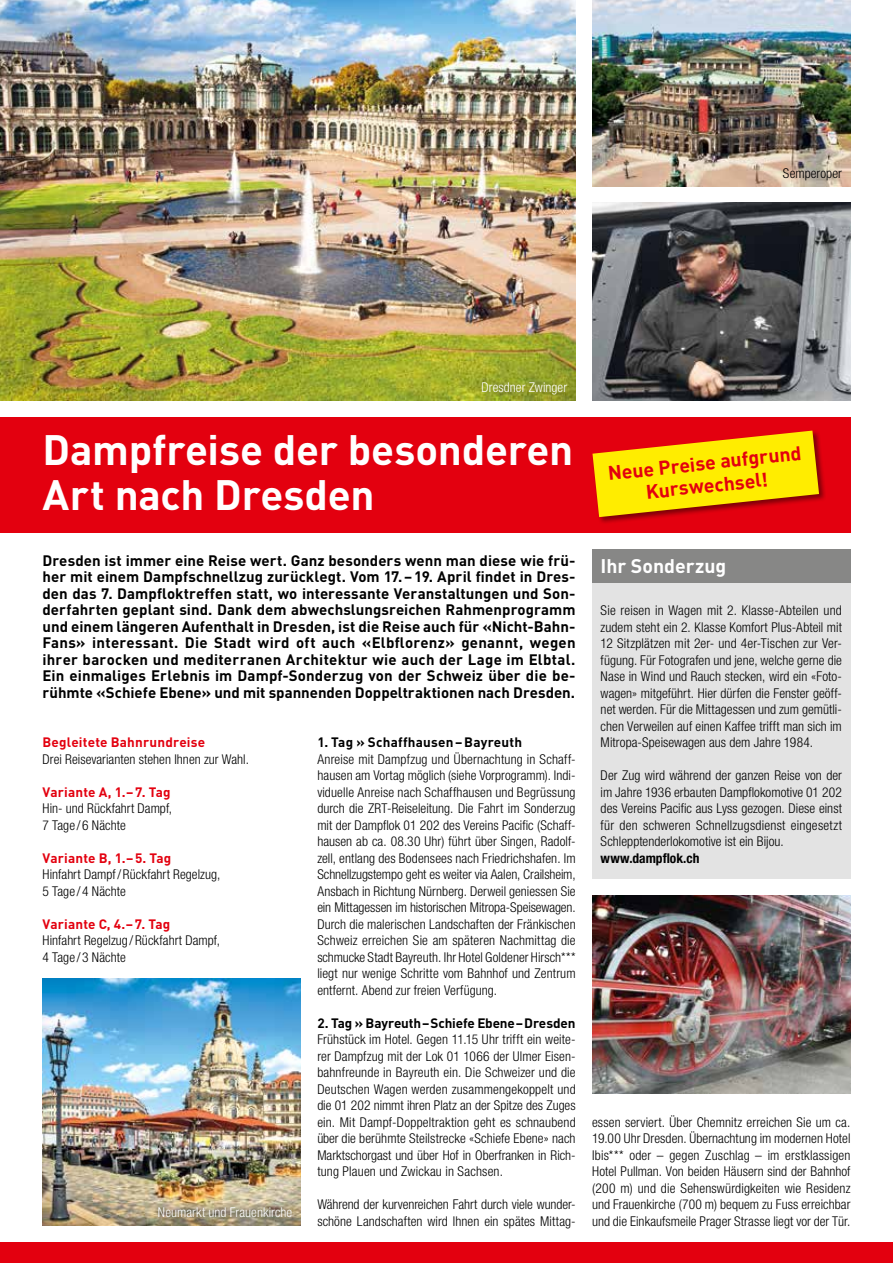
<style>
.page{position:relative;width:893px;height:1263px;background:#fff}
.page>*{position:absolute;margin:0;border:0;box-sizing:border-box;transform-origin:0 0}
.t1{font:700 42px/45px "DIN";letter-spacing:-.005em;color:#fff}
.t2{font:700 19.5px/22.5px "DIN";color:#e3000f;text-align:center}
.t3{font:700 19.5px "DIN";color:#fff}
.t4{font:700 15px/16.5px "DIN";color:#000;text-align:justify}
.t5{font:300 condensed 13.5px/16.5px "Helvetica Neue";letter-spacing:.005em;color:#000;text-align:justify}
.t6{font:700 13.5px "DIN";letter-spacing:.01em;color:#e3000f}
.t7{font:300 condensed 13.5px "Helvetica Neue";letter-spacing:.005em;color:#fff}
.t8{font:700 13.5px "DIN";letter-spacing:-.005em;color:#000}
.t9{font:700 13.5px "DIN";letter-spacing:.015em;color:#000}
.t10{font:700 condensed 13.5px "Helvetica Neue";color:#000}
</style>
<div class="page">
<div style="left:0;top:1242px;width:893px;height:21px;background:#e3000f"></div>
<div style="left:0;top:417px;width:850px;height:116px;background:#e3000f"></div>
<img style="left:0;top:0;width:576px;height:401px">
<img style="left:592px;top:202px;width:258px;height:198px">
<img style="left:592px;top:0;width:258px;height:186px">
<div style="left:592px;top:581px;width:258px;height:298px;background:#e3e3e3"></div>
<div style="left:592px;top:549px;width:258px;height:33px;background:#878786"></div>
<img style="left:592px;top:895px;width:258px;height:198px">
<img style="left:43px;top:978px;width:258px;height:247px">
<svg style="left:151px;top:1200px;width:148px;height:25px;background:#a5997c"></svg>
<div style="left:591px;top:429px;width:235px;height:95px;background:#000;opacity:.45"></div>
<svg style="left:592px;top:431px;width:227px;height:86px"></svg>
<p class="t5" style="left:783px;top:164px;width:60px">Semperoper</p>
<p class="t7" style="left:482px;top:379px;width:87px">Dresdner Zwinger</p>
<h1 class="t1" style="left:43px;top:426px;width:532px">Dampfreise der besonderen<br>Art nach Dresden</h1>
<h2 class="t2" style="left:607px;top:461px;width:196px;rotate:-6deg">Neue Preise aufgrund<br>Kurswechsel!</h2>
<p class="t4" style="left:43px;top:551px;width:535px">Dresden ist immer eine Reise wert. Ganz besonders wenn man diese wie frü&shy;her mit einem Dampfschnellzug zurücklegt. Vom 17.–19. April findet in Dres&shy;den das 7. Dampfloktreffen statt, wo interessante Veranstaltungen und Son&shy;derfahrten geplant sind. Dank dem abwechslungsreichen Rahmenprogramm und einem längeren Aufenthalt in Dresden, ist die Reise auch für «Nicht-Bahn-Fans» interessant. Die Stadt wird oft auch «Elbflorenz» genannt, wegen ihrer barocken und mediterranen Architektur wie auch der Lage im Elbtal.<br>Ein einmaliges Erlebnis im Dampf-Sonderzug von der Schweiz über die be&shy;rühmte «Schiefe Ebene» und mit spannenden Doppeltraktionen nach Dresden.</p>
<p class="t9" style="left:317px;top:733px;width:206px">1. Tag » Schaffhausen–Bayreuth</p>
<p class="t5" style="left:317px;top:750px;width:260px">Anreise mit Dampfzug und Übernachtung in Schaff&shy;hausen am Vortag möglich (siehe Vorprogramm). Indi&shy;viduelle Anreise nach Schaffhausen und Begrüssung durch die ZRT-Reiseleitung. Die Fahrt im Sonderzug mit der Dampflok 01 202 des Vereins Pacific (Schaff&shy;hausen ab ca. 08.30 Uhr) führt über Singen, Radolf&shy;zell, entlang des Bodensees nach Friedrichshafen. Im Schnellzugstempo geht es weiter via Aalen, Crailsheim, Ansbach in Richtung Nürnberg. Derweil geniessen Sie ein Mittagessen im historischen Mitropa-Speisewagen.<br>Durch die malerischen Landschaften der Fränkischen Schweiz erreichen Sie am späteren Nachmittag die schmucke Stadt Bayreuth. Ihr Hotel Goldener Hirsch*** liegt nur wenige Schritte vom Bahnhof und Zentrum entfernt. Abend zur freien Verfügung.</p>
<p class="t8" style="left:317px;top:1014px;width:260px">2. Tag » Bayreuth–Schiefe Ebene–Dresden</p>
<p class="t5" style="left:317px;top:1031px;width:260px">Frühstück im Hotel. Gegen 11.15 Uhr trifft ein weite&shy;rer Dampfzug mit der Lok 01 1066 der Ulmer Eisen&shy;bahnfreunde in Bayreuth ein. Die Schweizer und die Deutschen Wagen werden zusammengekoppelt und die 01 202 nimmt ihren Platz an der Spitze des Zuges ein. Mit Dampf-Doppeltraktion geht es schnaubend über die berühmte Steilstrecke «Schiefe Ebene» nach Marktschorgast und über Hof in Oberfranken in Rich&shy;tung Plauen und Zwickau in Sachsen.</p>
<p class="t5" style="left:317px;top:1196px;width:260px">Während der kurvenreichen Fahrt durch viele wunder&shy;schöne Landschaften wird Ihnen ein spätes Mittag-</p>
<p class="t6" style="left:43px;top:733px;width:164px">Begleitete Bahnrundreise</p>
<p class="t5" style="left:43px;top:750px;width:208px">Drei Reisevarianten stehen Ihnen zur Wahl.</p>
<p class="t6" style="left:43px;top:783px;width:130px">Variante A, 1.–7. Tag</p>
<p class="t5" style="left:43px;top:800px;width:131px">Hin- und Rückfahrt Dampf,<br>7 Tage / 6 Nächte</p>
<p class="t6" style="left:43px;top:849px;width:130px">Variante B, 1.–5. Tag</p>
<p class="t5" style="left:43px;top:866px;width:179px">Hinfahrt Dampf/Rückfahrt Regelzug,<br>5 Tage / 4 Nächte</p>
<p class="t6" style="left:43px;top:915px;width:129px">Variante C, 4.–7. Tag</p>
<p class="t5" style="left:43px;top:932px;width:179px">Hinfahrt Regelzug /Rückfahrt Dampf,<br>4 Tage / 3 Nächte</p>
<p class="t7" style="left:158px;top:1204px;width:136px">Neumarkt und Frauenkirche</p>
<h2 class="t3" style="left:601px;top:553px;width:127px">Ihr Sonderzug</h2>
<p class="t5" style="left:601px;top:602px;width:243px">Sie reisen in Wagen mit 2. Klasse-Abteilen und zudem steht ein 2. Klasse Komfort Plus-Abteil mit 12 Sitzplätzen mit 2er- und 4er-Tischen zur Ver&shy;fügung. Für Fotografen und jene, welche gerne die Nase in Wind und Rauch stecken, wird ein «Foto&shy;wagen» mitgeführt. Hier dürfen die Fenster geöff&shy;net werden. Für die Mittagessen und zum gemütli&shy;chen Verweilen auf einen Kaffee trifft man sich im Mitropa-Speisewagen aus dem Jahre 1984.</p>
<p class="t5" style="left:601px;top:767px;width:243px">Der Zug wird während der ganzen Reise von der im Jahre 1936 erbauten Dampflokomotive 01 202 des Vereins Pacific aus Lyss gezogen. Diese einst für den schweren Schnellzugsdienst eingesetzt Schlepptenderlokomotive ist ein Bijou.</p>
<p class="t10" style="left:601px;top:849px;width:100px">www.dampflok.ch</p>
<p class="t5" style="left:592px;top:1113px;width:260px">essen serviert. Über Chemnitz erreichen Sie um ca.<br>19.00 Uhr Dresden. Übernachtung im modernen Hotel Ibis*** oder – gegen Zuschlag – im erstklassigen Hotel Pullman. Von beiden Häusern sind der Bahnhof (200 m) und die Sehenswürdigkeiten wie Residenz und Frauenkirche (700 m) bequem zu Fuss erreichbar und die Einkaufsmeile Prager Strasse liegt vor der Tür.</p>
</div>
